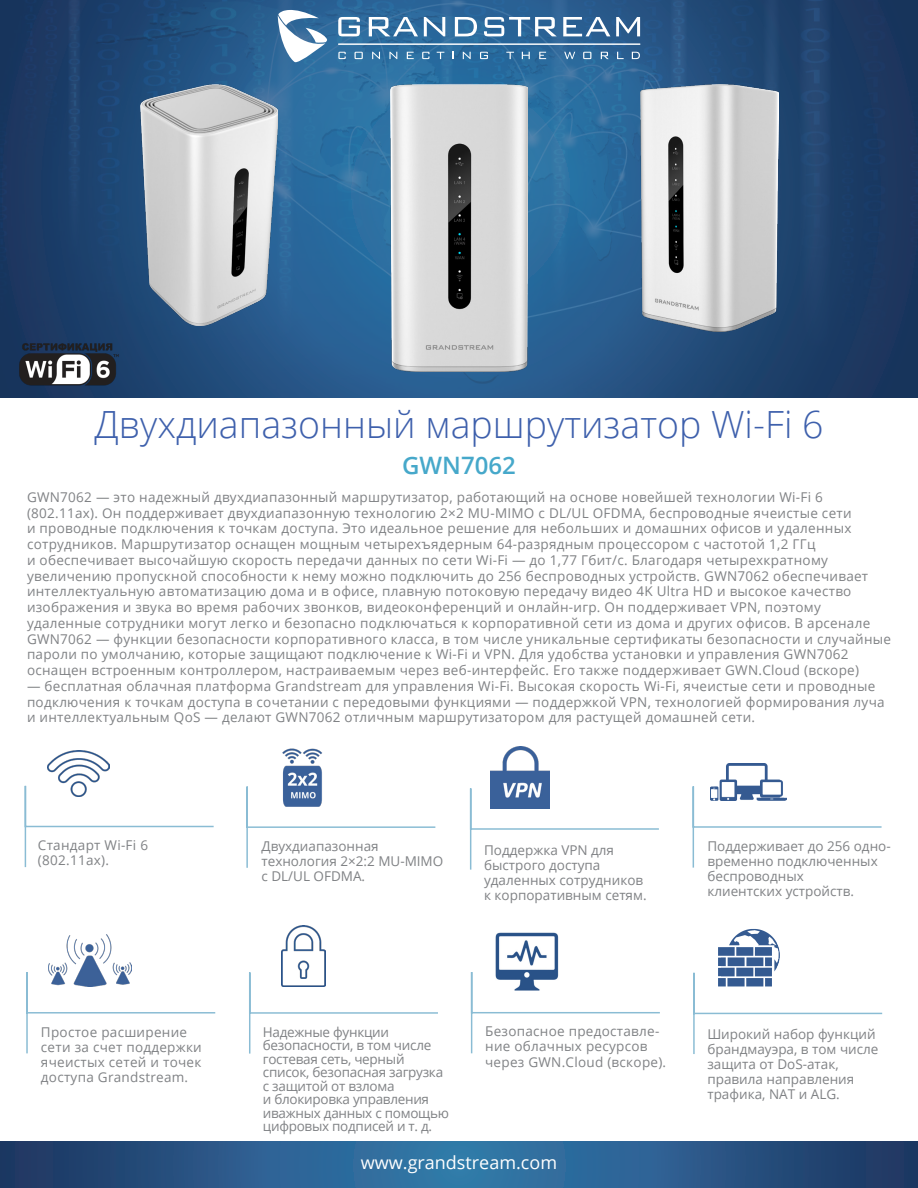
<style>
.page{position:relative;width:918px;height:1188px;background:#fff}
.page>*{position:absolute;margin:0;border:0;box-sizing:border-box;transform-origin:0 0}
.t1{font:300 37.5px "Open Sans";color:#3e60ac}
.t2{font:600 24px "Open Sans";color:#46a8ca}
.t3{font:18px "Open Sans";color:#fff}
.t4{font:13.5px/15.8px "Open Sans";letter-spacing:.02em;color:#808285}
.t5{font:13.5px/15px "Open Sans";color:#808285}
.t6{font:13.5px/13.5px "Open Sans";letter-spacing:-.02em;color:#808285}
</style>
<div class="page">
<img style="left:0;top:0;width:918px;height:397px">
<svg style="left:278px;top:10px;width:49px;height:52px"></svg>
<svg style="left:338px;top:17px;width:22px;height:19px"></svg>
<svg style="left:369px;top:17px;width:49px;height:19px"></svg>
<svg style="left:424px;top:17px;width:21px;height:19px"></svg>
<svg style="left:455px;top:17px;width:22px;height:19px"></svg>
<svg style="left:484px;top:17px;width:73px;height:19px"></svg>
<svg style="left:563px;top:17px;width:47px;height:19px"></svg>
<svg style="left:616px;top:17px;width:24px;height:19px"></svg>
<svg style="left:338px;top:52px;width:8px;height:7px"></svg>
<svg style="left:355px;top:52px;width:8px;height:7px"></svg>
<svg style="left:372px;top:52px;width:8px;height:7px"></svg>
<svg style="left:389px;top:52px;width:8px;height:7px"></svg>
<svg style="left:407px;top:52px;width:7px;height:7px"></svg>
<svg style="left:422px;top:52px;width:8px;height:7px"></svg>
<svg style="left:437px;top:52px;width:7px;height:7px"></svg>
<svg style="left:463px;top:52px;width:8px;height:7px"></svg>
<svg style="left:480px;top:52px;width:8px;height:7px"></svg>
<svg style="left:506px;top:52px;width:8px;height:7px"></svg>
<svg style="left:522px;top:52px;width:8px;height:7px"></svg>
<svg style="left:539px;top:52px;width:7px;height:7px"></svg>
<svg style="left:632px;top:52px;width:8px;height:7px"></svg>
<svg style="left:583px;top:52px;width:8px;height:7px"></svg>
<svg style="left:601px;top:52px;width:8px;height:7px"></svg>
<svg style="left:617px;top:52px;width:7px;height:7px"></svg>
<svg style="left:564px;top:52px;width:11px;height:7px"></svg>
<hr style="left:338px;top:44px;width:302px;height:1px;background:#fff">
<svg style="left:0;top:1142px;width:918px;height:46px;background:#295988"></svg>
<svg style="left:24px;top:785px;width:190px;height:83px"></svg>
<img style="left:48px;top:751px;width:61px;height:45px">
<svg style="left:246px;top:786px;width:190px;height:82px"></svg>
<img style="left:270px;top:748px;width:64px;height:62px">
<svg style="left:470px;top:971px;width:190px;height:83px"></svg>
<img style="left:496px;top:932px;width:63px;height:59px">
<svg style="left:692px;top:786px;width:190px;height:82px"></svg>
<img style="left:711px;top:764px;width:75px;height:36px">
<svg style="left:26px;top:971px;width:190px;height:83px"></svg>
<img style="left:49px;top:934px;width:83px;height:52px">
<svg style="left:469px;top:787px;width:190px;height:83px"></svg>
<img style="left:491px;top:747px;width:58px;height:62px">
<svg style="left:249px;top:971px;width:189px;height:83px"></svg>
<img style="left:282px;top:925px;width:44px;height:62px">
<img style="left:9px;top:332px;width:118px;height:65px">
<img style="left:390px;top:84px;width:138px;height:287px">
<img style="left:141px;top:84px;width:137px;height:241px">
<img style="left:640px;top:84px;width:138px;height:248px">
<svg style="left:693px;top:972px;width:190px;height:82px"></svg>
<img style="left:718px;top:928px;width:63px;height:61px">
<p class="t1" style="left:94px;top:398px;width:731px">Двухдиапазонный маршрутизатор Wi-Fi 6</p>
<p class="t2" style="left:402px;top:449px;width:115px">GWN7062</p>
<p class="t4" style="left:27px;top:489px;width:866px">GWN7062 — это надежный двухдиапазонный маршрутизатор, работающий на основе новейшей технологии Wi-Fi 6 (802.11ax). Он поддерживает двухдиапазонную технологию 2×2 MU-MIMO с DL/UL OFDMA, беспроводные ячеистые сети<br>и проводные подключения к точкам доступа. Это идеальное решение для небольших и домашних офисов и удаленных сотрудников. Маршрутизатор оснащен мощным четырехъядерным 64-разрядным процессором с частотой 1,2 ГГц<br>и обеспечивает высочайшую скорость передачи данных по сети Wi-Fi — до 1,77 Гбит/с. Благодаря четырехкратному увеличению пропускной способности к нему можно подключить до 256 беспроводных устройств. GWN7062 обеспечивает интеллектуальную автоматизацию дома и в офисе, плавную потоковую передачу видео 4K Ultra HD и высокое качество изображения и звука во время рабочих звонков, видеоконференций и онлайн-игр. Он поддерживает VPN, поэтому удаленные сотрудники могут легко и безопасно подключаться к корпоративной сети из дома и других офисов. В арсенале GWN7062 — функции безопасности корпоративного класса, в том числе уникальные сертификаты безопасности и случайные пароли по умолчанию, которые защищают подключение к Wi-Fi и VPN. Для удобства установки и управления GWN7062 оснащен встроенным контроллером, настраиваемым через веб-интерфейс. Его также поддерживает GWN.Cloud (вскоре)</p>
<p class="t4" style="left:27px;top:678px;width:859px">— бесплатная облачная платформа Grandstream для управления Wi-Fi. Высокая скорость Wi-Fi, ячеистые сети и проводные подключения к точкам доступа в сочетании с передовыми функциями — поддержкой VPN, технологией формирования луча и интеллектуальным QoS — делают GWN7062 отличным маршрутизатором для растущей домашней сети.</p>
<p class="t4" style="left:38px;top:837px;width:112px;line-height:15px">Стандарт Wi-Fi 6 (802.11ax).</p>
<p class="t5" style="left:261px;top:838px;width:183px">Двухдиапазонная технология 2×2:2 MU-MIMO с DL/UL OFDMA.</p>
<p class="t5" style="left:484px;top:842px;width:164px">Поддержка VPN для быстрого доступа удаленных сотрудников к корпоративным сетям.</p>
<p class="t5" style="left:707px;top:838px;width:184px">Поддерживает до 256 одно&shy;временно подключенных беспроводных<br>клиентских устройств.</p>
<p class="t4" style="left:41px;top:1024px;width:162px;line-height:15px">Простое расширение сети за счет поддержки ячеистых сетей и точек доступа Grandstream.</p>
<p class="t4" style="left:485px;top:1023px;width:183px;line-height:15.3px">Безопасное предоставле&shy;ние облачных ресурсов через GWN.Cloud (вскоре).</p>
<p class="t6" style="left:263px;top:1025px;width:188px">Надежные функции безопасности, в том числе гостевая сеть, черный список, безопасная загрузка с защитой от взлома<br>и блокировка управления иважных данных с помощью цифровых подписей и т. д.</p>
<p class="t5" style="left:707px;top:1026px;width:173px">Широкий набор функций брандмауэра, в том числе защита от DoS-атак, правила направления трафика, NAT и ALG.</p>
<p class="t3" style="left:361px;top:1151px;width:198px">www.grandstream.com</p>
</div>
